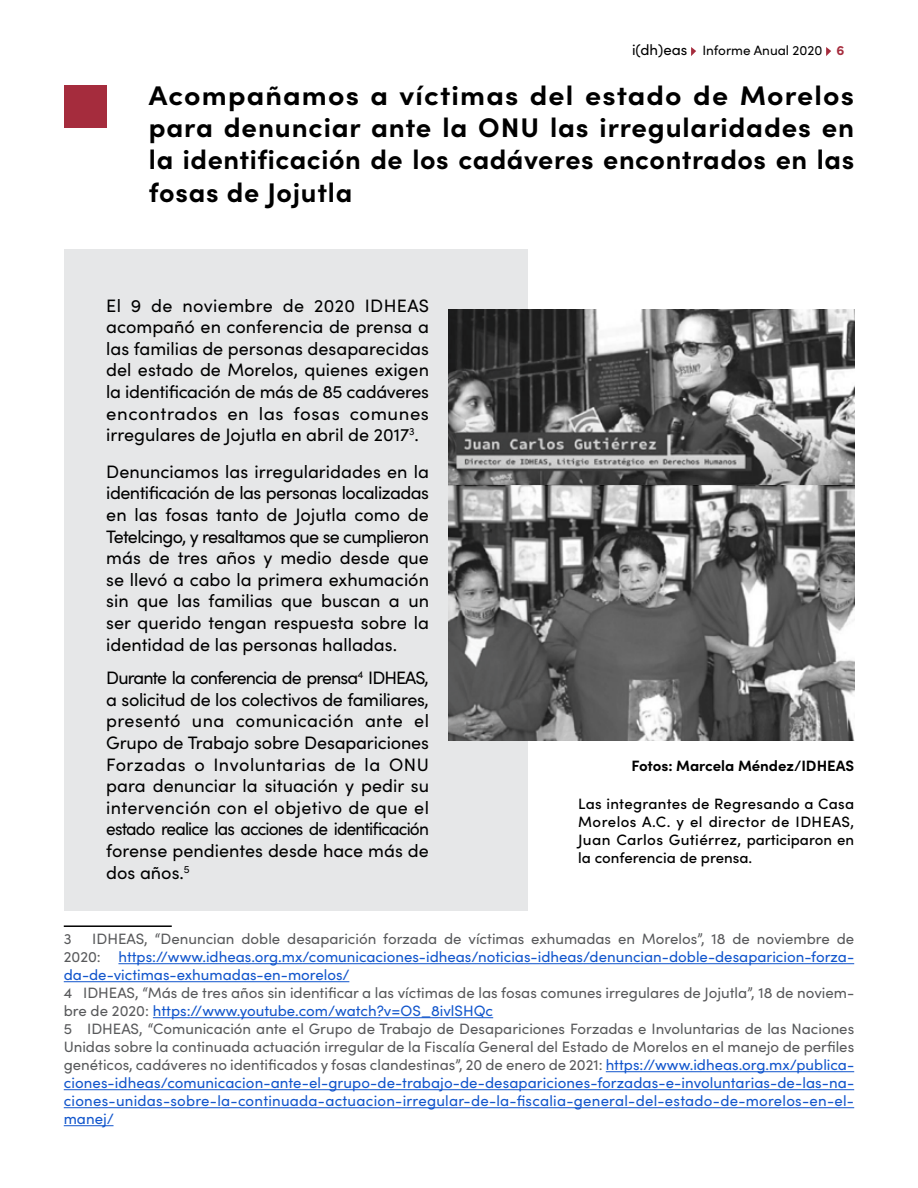
<style>
.page{position:relative;width:918px;height:1188px;background:#fff}
.page>*{position:absolute;margin:0;border:0;box-sizing:border-box;transform-origin:0 0}
.t1{font:700 27px/32.4px "Sofia Pro";letter-spacing:.02em;color:#000;text-align:justify;scale:1.06 1}
.t2{font:18px/21.6px "Sofia Pro";color:#000;text-align:justify}
.t3{font:15px/18px "Sofia Pro";color:#58595b}
.t4{font:15px/18px "Sofia Pro";color:#15c;text-align:justify}
.t5{font:500 15px/18px "Sofia Pro";color:#000;text-align:justify}
.t6{font:700 15px "Sofia Pro";color:#000}
.t7{font:13.5px "Sofia Pro";color:#000}
.s1{font-size:15px}
.s2{font-weight:700;color:#a52b3c}
.s3{color:#58595b}
.s4{color:#15c}
</style>
<div class="page">
<div style="left:64px;top:249px;width:463px;height:661px;background:#e6e7e8"></div>
<svg style="left:691px;top:47px;width:5px;height:9px"></svg>
<svg style="left:826px;top:47px;width:5px;height:9px"></svg>
<div style="left:64px;top:85px;width:42px;height:43px;background:#a52c3d"></div>
<hr style="left:64px;top:925px;width:108px;height:2px;background:#000">
<hr style="left:118px;top:963px;width:736px;height:1px;background:#15c">
<hr style="left:64px;top:981px;width:285px;height:1px;background:#15c">
<hr style="left:153px;top:1017px;width:340px;height:1px;background:#15c">
<hr style="left:606px;top:1071px;width:248px;height:1px;background:#15c">
<hr style="left:64px;top:1089px;width:790px;height:1px;background:#15c">
<hr style="left:64px;top:1107px;width:790px;height:1px;background:#15c">
<hr style="left:64px;top:1125px;width:50px;height:1px;background:#15c">
<img style="left:449px;top:310px;width:405px;height:431px">
<p class="t7" style="left:632px;top:41px;width:214px"><span class="s1">i(dh)eas</span> Informe Anual 2020 <span class="s2">6</span></p>
<h1 class="t1" style="left:149px;top:77px;width:667px">Acompañamos a víctimas del estado de Morelos para denunciar ante la ONU las irregularidades en la identificación de los cadáveres encontrados en las fosas de Jojutla</h1>
<p class="t2" style="left:106px;top:293px;width:324px">El 9 de noviembre de 2020 IDHEAS acompañó en conferencia de prensa a las familias de personas desaparecidas del estado de Morelos, quienes exigen la identificación de más de 85 cadáveres encontrados en las fosas comunes irregulares de Jojutla en abril de 2017<sup>3</sup>.</p>
<p class="t2" style="left:106px;top:460px;width:324px">Denunciamos las irregularidades en la identificación de las personas localizadas en las fosas tanto de Jojutla como de Tetelcingo, y resaltamos que se cumplieron más de tres años y medio desde que se llevó a cabo la primera exhumación sin que las familias que buscan a un ser querido tengan respuesta sobre la identidad de las personas halladas.</p>
<p class="t2" style="left:106px;top:666px;width:324px">Durante la conferencia de prensa<sup>4</sup> IDHEAS, a solicitud de los colectivos de familiares, presentó una comunicación ante el Grupo de Trabajo sobre Desapariciones Forzadas o Involuntarias de la ONU para denunciar la situación y pedir su intervención con el objetivo de que el estado realice las acciones de identificación forense pendientes desde hace más de dos años.<sup>5</sup></p>
<p class="t6" style="left:632px;top:754px;width:224px">Fotos: Marcela Méndez/IDHEAS</p>
<p class="t5" style="left:578px;top:794px;width:277px">Las integrantes de Regresando a Casa Morelos A.C. y el director de IDHEAS, Juan Carlos Gutiérrez, participaron en la conferencia de prensa.</p>
<p class="t4" style="left:64px;top:929px;width:792px;text-indent:28px"><span class="s3">IDHEAS, “Denuncian doble desaparición forzada de víctimas exhumadas en Morelos”, 18 de noviembre de 2020:</span> https://www.idheas.org.mx/comunicaciones-idheas/noticias-idheas/denuncian-doble-desaparicion-forza&shy;da-de-victimas-exhumadas-en-morelos/</p>
<p class="t3" style="left:64px;top:983px;width:792px">4 IDHEAS, “Más de tres años sin identificar a las víctimas de las fosas comunes irregulares de Jojutla”, 18 de noviem&shy;bre de 2020: <span class="s4">https://www.youtube.com/watch?v=OS_8ivlSHQc<br></span>5 IDHEAS, “Comunicación ante el Grupo de Trabajo de Desapariciones Forzadas e Involuntarias de las Naciones Unidas sobre la continuada actuación irregular de la Fiscalía General del Estado de Morelos en el manejo de perfiles genéticos, cadáveres no identificados y fosas clandestinas”, 20 de enero de 2021: <span class="s4">https://www.idheas.org.mx/publica&shy;ciones-idheas/comunicacion-ante-el-grupo-de-trabajo-de-desapariciones-forzadas-e-involuntarias-de-las-na&shy;ciones-unidas-sobre-la-continuada-actuacion-irregular-de-la-fiscalia-general-del-estado-de-morelos-en-el&shy;manej/</span></p>
<p class="t3" style="left:64px;top:929px;width:9px">3</p>
</div>
